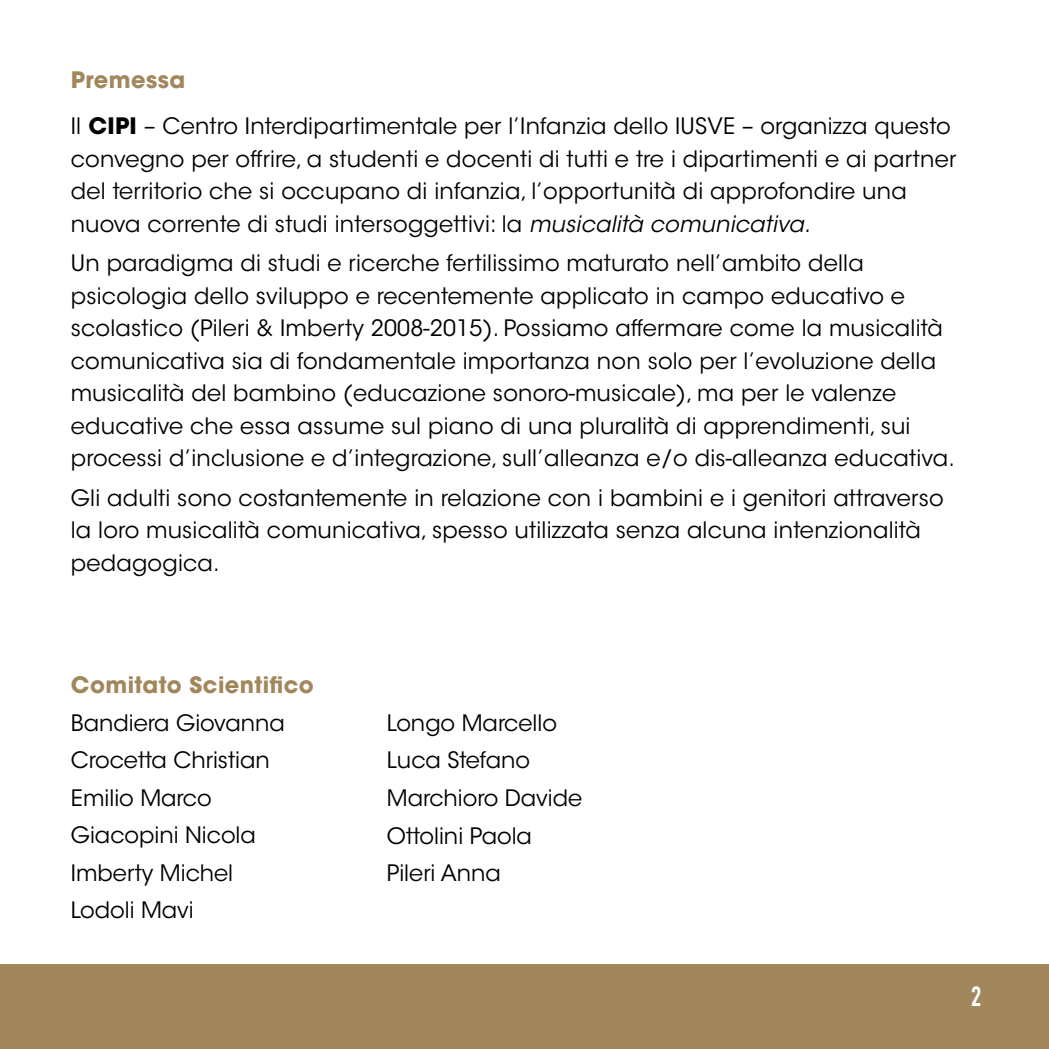
<style>
.page{position:relative;width:1049px;height:1049px;background:#fff}
.page>*{position:absolute;margin:0;border:0;box-sizing:border-box;transform-origin:0 0}
.t1{font:700 27.5px "DIN Condensed";color:#fff}
.t2{font:22.5px/32.5px "ITC Avant Garde Std";letter-spacing:.01em;color:#000}
.t3{font:700 22.5px "ITC Avant Garde Std";letter-spacing:.02em;color:#a2875c}
.s1{font-weight:700;color:#a2875c}
.s2{font-weight:700}
.s3{font-style:italic}
</style>
<div class="page">
<div style="left:0;top:964px;width:1049px;height:85px;background:#a2875c"></div>
<p class="t2" style="left:71px;top:56px;width:881px;line-height:46.8px"><span class="s1">Premessa<br></span>Il <span class="s2">CIPI</span> – Centro Interdipartimentale per l’Infanzia dello IUSVE – organizza questo</p>
<p class="t2" style="left:71px;top:143px;width:887px">convegno per offrire, a studenti e docenti di tutti e tre i dipartimenti e ai partner del territorio che si occupano di infanzia, l’opportunità di approfondire una nuova corrente di studi intersoggettivi: la <span class="s3">musicalità comunicativa.</span></p>
<p class="t2" style="left:71px;top:247px;width:886px">Un paradigma di studi e ricerche fertilissimo maturato nell’ambito della psicologia dello sviluppo e recentemente applicato in campo educativo e scolastico (Pileri &amp; Imberty 2008-2015). Possiamo affermare come la musicalità comunicativa sia di fondamentale importanza non solo per l’evoluzione della musicalità del bambino (educazione sonoro-musicale), ma per le valenze educative che essa assume sul piano di una pluralità di apprendimenti, sui processi d’inclusione e d’integrazione, sull’alleanza e/o dis-alleanza educativa.</p>
<p class="t2" style="left:71px;top:482px;width:874px">Gli adulti sono costantemente in relazione con i bambini e i genitori attraverso la loro musicalità comunicativa, spesso utilizzata senza alcuna intenzionalità pedagogica.</p>
<p class="t3" style="left:71px;top:670px;width:244px">Comitato Scientifico</p>
<p class="t2" style="left:71px;top:704px;width:215px;line-height:37.5px">Bandiera Giovanna<br>Crocetta Christian<br>Emilio Marco<br>Giacopini Nicola<br>Imberty Michel<br>Lodoli Mavi</p>
<p class="t2" style="left:387px;top:704px;width:197px;line-height:37.5px">Longo Marcello<br>Luca Stefano<br>Marchioro Davide<br>Ottolini Paola<br>Pileri Anna</p>
<p class="t1" style="left:971px;top:980px;width:12px">2</p>
</div>
